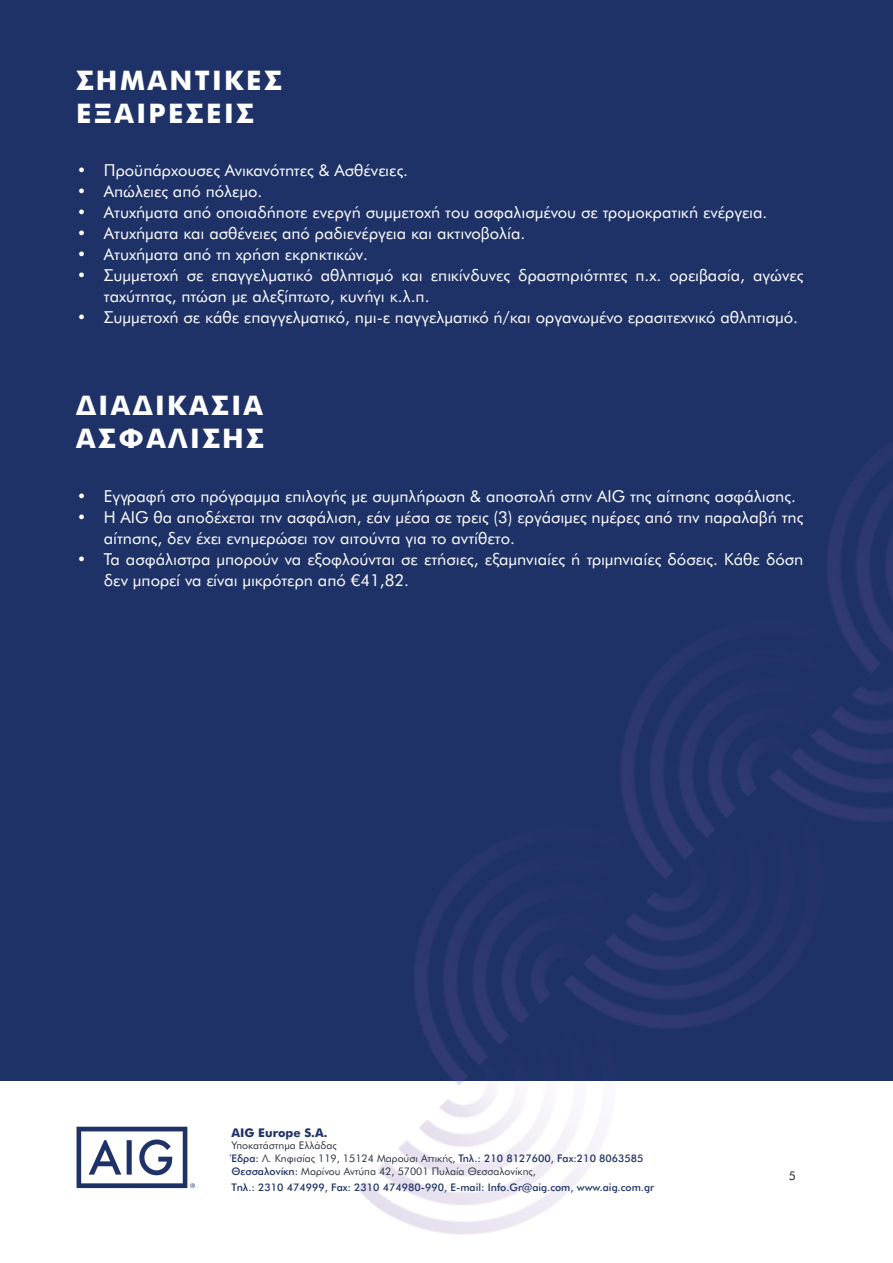
<style>
.page{position:relative;width:893px;height:1263px;background:#fff}
.page>*{position:absolute;margin:0;border:0;box-sizing:border-box;transform-origin:0 0}
.t1{font:700 27px "AIG Futura GR";letter-spacing:.09em;color:#fff}
.t2{font:16.5px/21px "AIG Futura GR";color:#fff}
.t3{font:700 12px "AIG Futura GR";color:#1f3267}
.t4{font:12px "AIG Futura GR";color:#231f20}
.Paragraph_Style_1{font:500 10.5px "AIG Futura GR";color:#1f3267}
.Paragraph_Style_1-2{font:10.5px "AIG Futura GR";color:#2a323e}
.s1{font-weight:400;color:#2a323e}
.s2{font-weight:500;color:#1f3267}
</style>
<div class="page">
<div style="left:0;top:0;width:893px;height:1080px;background:#1f3267"></div>
<img style="left:249px;top:478px;width:644px;height:757px">
<svg style="left:77px;top:1127px;width:118px;height:61px"></svg>
<p class="t1" style="left:76px;top:64px;width:207px">ΣΗΜΑΝΤΙΚΈΣ</p>
<p class="t1" style="left:76px;top:97px;width:179px">ΕΞΑΙΡΈΣΕΙΣ</p>
<p class="t2" style="left:77px;top:160px;width:333px">• Προϋπάρχουσες Ανικανότητες &amp; Ασθένειες.</p>
<p class="t2" style="left:77px;top:181px;width:187px">• Απώλειες από πόλεμο.</p>
<p class="t2" style="left:77px;top:202px;width:692px">• Ατυχήματα από οποιαδήποτε ενεργή συμμετοχή του ασφαλισμένου σε τρομοκρατική ενέργεια.</p>
<p class="t2" style="left:77px;top:223px;width:450px">• Ατυχήματα και ασθένειες από ραδιενέργεια και ακτινοβολία.</p>
<p class="t2" style="left:77px;top:244px;width:293px">• Ατυχήματα από τη χρήση εκρηκτικών.</p>
<p class="t2" style="left:104px;top:265px;width:701px;text-indent:-27px">• Συμμετοχή σε επαγγελματικό αθλητισμό και επικίνδυνες δραστηριότητες π.χ. ορειβασία, αγώνες ταχύτητας, πτώση με αλεξίπτωτο, κυνήγι κ.λ.π.</p>
<p class="t2" style="left:77px;top:307px;width:723px">• Συμμετοχή σε κάθε επαγγελματικό, ημι-ε παγγελματικό ή/και οργανωμένο ερασιτεχνικό αθλητισμό.</p>
<p class="t1" style="left:76px;top:389px;width:188px">ΔΙΑΔΙΚΑΣΊΑ</p>
<p class="t1" style="left:76px;top:422px;width:189px">ΑΣΦΆΛΙΣΗΣ</p>
<p class="t2" style="left:77px;top:485px;width:720px">• Εγγραφή στο πρόγραμμα επιλογής με συμπλήρωση &amp; αποστολή στην AIG της αίτησης ασφάλισης.</p>
<p class="t2" style="left:104px;top:506px;width:701px;text-indent:-27px">• Η AIG θα αποδέχεται την ασφάλιση, εάν μέσα σε τρεις (3) εργάσιμες ημέρες από την παραλαβή της αίτησης, δεν έχει ενημερώσει τον αιτούντα για το αντίθετο.</p>
<p class="t2" style="left:104px;top:548px;width:701px;text-indent:-27px">• Τα ασφάλιστρα μπορούν να εξοφλούνται σε ετήσιες, εξαμηνιαίες ή τριμηνιαίες δόσεις. Κάθε δόση δεν μπορεί να είναι μικρότερη από €41,82.</p>
<p class="t3" style="left:231px;top:1125px;width:97px">AIG Europe S.A.</p>
<p class="Paragraph_Style_1-2" style="left:231px;top:1139px;width:107px">Υποκατάστημα Ελλάδας</p>
<p class="Paragraph_Style_1" style="left:231px;top:1152px;width:414px">Έδρα: <span class="s1">Λ. Κηφισίας 119, 15124 Μαρούσι Αττικής,</span> Τηλ.: 210 8127600, Fax:210 8063585</p>
<p class="Paragraph_Style_1-2" style="left:231px;top:1164px;width:306px"><span class="s2">Θεσσαλονίκη:</span> Μαρίνου Αντύπα 42, 57001 Πυλαία Θεσσαλονίκης,</p>
<p class="Paragraph_Style_1" style="left:231px;top:1181px;width:424px">Tηλ.: 2310 474999, Fax: 2310 474980-990, E-mail: Info.Gr@aig.com, www.aig.com.gr</p>
<p class="t4" style="left:789px;top:1168px;width:9px">5</p>
</div>
